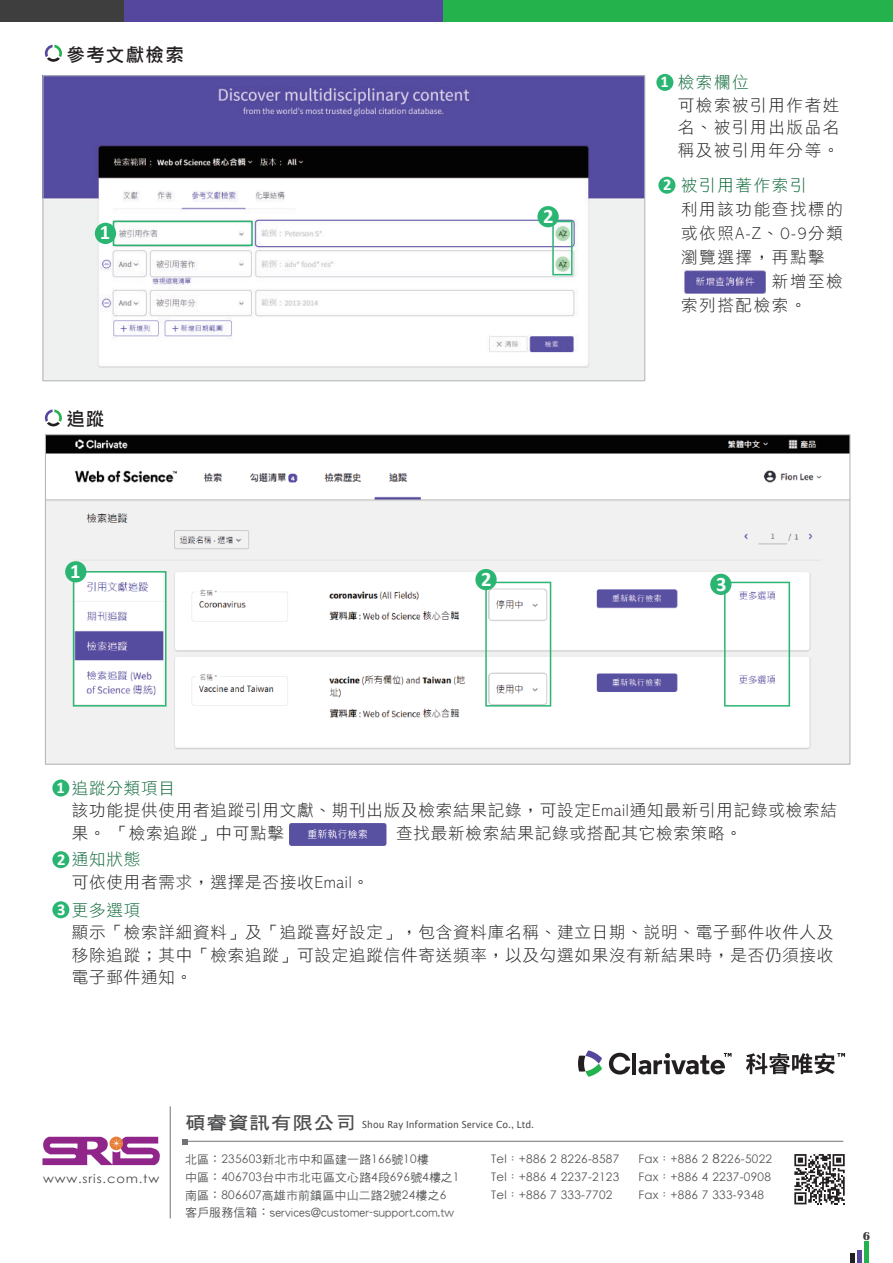
<style>
.page{position:relative;width:893px;height:1263px;background:#fff}
.page>*{position:absolute;margin:0;border:0;box-sizing:border-box;transform-origin:0 0}
.t1{font:700 20.55px "Calibri";color:#fff}
.t2{font:18px "DF Li Hei W5 WINP BF";letter-spacing:.1em;color:#231f20}
.t3{font:16.5px/22.5px "DF Li Hei Lt HK BF";letter-spacing:.05em;color:#231f20}
.t4{font:16.5px "DF Li Hei Lt HK BF";letter-spacing:.1em;color:#0c6638}
.t5{font:700 16.5px "Calibri";color:#fff}
.t6{font:700 12px "Britannic";color:#3e3e3f}
.t7{font:11.85px/17.5px "DF Hei W5 WINP BF";letter-spacing:.025em;color:#57585a}
.t8{font:11.85px/17.7px "Century Gothic";letter-spacing:.025em;color:#57585a;text-align:justify}
.t9{font:11.85px "Century Gothic";letter-spacing:.065em;color:#4d4b4c;scale:1.1 1}
.t10{font:9.75px "Lucida Sans Unicode";color:#4b4c4d;scale:.95 1}
.s1{font-family:"Calibri";font-weight:700;color:#fff}
.s2{color:#0c6638}
.s3{font-family:"DF Hei W7 WIN BF";font-size:17.7px}
.s4{font-family:"Century Gothic"}
.s5{font-family:"Adobe Ming Std";font-weight:300}
.s6{font-size:12.6px;color:#4b4c4d}
</style>
<div class="page">
<svg style="left:609px;top:1053px;width:21px;height:21px"></svg>
<hr style="left:632px;top:1053px;width:4px;height:21px;background:#231f20">
<svg style="left:638px;top:1053px;width:94px;height:21px"></svg>
<svg style="left:578px;top:1050px;width:24px;height:27px"></svg>
<svg style="left:746px;top:1053px;width:99px;height:21px"></svg>
<hr style="left:170px;top:1106px;width:1px;height:112px;background:#727276">
<hr style="left:185px;top:1141px;width:658px;height:1px;background:#727276">
<svg style="left:182px;top:1139px;width:6px;height:5px"></svg>
<svg style="left:42px;top:1136px;width:118px;height:29px"></svg>
<svg style="left:794px;top:1154px;width:51px;height:50px"></svg>
<img style="left:684px;top:270px;width:81px;height:23px">
<img style="left:47px;top:436px;width:801px;height:327px">
<img style="left:289px;top:823px;width:98px;height:23px">
<div style="left:656px;top:74px;width:17px;height:17px;background:#2bb572;border-radius:50%"></div>
<div style="left:658px;top:177px;width:17px;height:17px;background:#2bb572;border-radius:50%"></div>
<div style="left:52px;top:779px;width:17px;height:17px;background:#2bb572;border-radius:50%"></div>
<div style="left:52px;top:851px;width:17px;height:17px;background:#2bb572;border-radius:50%"></div>
<div style="left:52px;top:901px;width:17px;height:17px;background:#2bb572;border-radius:50%"></div>
<div style="left:73px;top:571px;width:93px;height:135px;border:2px solid #2bb572"></div>
<div style="left:485px;top:582px;width:66px;height:124px;border:2px solid #2bb572"></div>
<div style="left:724px;top:582px;width:66px;height:124px;border:2px solid #2bb572"></div>
<div style="left:65px;top:561px;width:21px;height:21px;background:#2bb572;border-radius:50%"></div>
<div style="left:475px;top:569px;width:22px;height:21px;background:#2bb572;border-radius:50%"></div>
<div style="left:710px;top:574px;width:21px;height:21px;background:#2bb572;border-radius:50%"></div>
<svg style="left:45px;top:45px;width:17px;height:17px"></svg>
<svg style="left:45px;top:409px;width:17px;height:17px"></svg>
<div style="left:850px;top:1254px;width:5px;height:9px;background:#231f20"></div>
<div style="left:857px;top:1250px;width:5px;height:13px;background:#54479d"></div>
<div style="left:864px;top:1242px;width:5px;height:21px;background:#23b24b"></div>
<div style="left:0;top:0;width:124px;height:22px;background:#3e3e3f"></div>
<div style="left:124px;top:0;width:319px;height:22px;background:#54479d"></div>
<div style="left:443px;top:0;width:450px;height:22px;background:#23b24b"></div>
<img style="left:44px;top:77px;width:599px;height:302px">
<div style="left:552px;top:221px;width:21px;height:54px;border:2px solid #2bb572"></div>
<div style="left:537px;top:206px;width:22px;height:21px;background:#2bb572;border-radius:50%"></div>
<div style="left:95px;top:223px;width:21px;height:21px;background:#2bb572;border-radius:50%"></div>
<div style="left:113px;top:221px;width:140px;height:25px;border:2px solid #2bb572"></div>
<p class="t2" style="left:67px;top:46px;width:118px">參考文獻檢索</p>
<p class="t1" style="left:100px;top:218px;width:12px">1</p>
<p class="t2" style="left:67px;top:409px;width:39px">追蹤</p>
<p class="t1" style="left:70px;top:556px;width:12px">1</p>
<p class="t1" style="left:543px;top:202px;width:12px">2</p>
<p class="t4" style="left:678px;top:74px;width:72px">檢索欄位</p>
<p class="t3" style="left:678px;top:94px;width:163px;text-align:justify">可檢索被引用作者姓名、被引用出版品名稱及被引用年分等。</p>
<p class="t4" style="left:681px;top:176px;width:127px">被引用著作索引</p>
<p class="t3" style="left:681px;top:198px;width:163px;line-height:24px;text-align:justify">利用該功能查找標的或依照A-Z、0-9分類瀏覽選擇，再點擊</p>
<p class="t3" style="left:681px;top:294px;width:127px">索列搭配檢索。</p>
<p class="t5" style="left:660px;top:70px;width:10px">1</p>
<p class="t5" style="left:663px;top:173px;width:10px">2</p>
<p class="t1" style="left:481px;top:564px;width:12px">2</p>
<p class="t1" style="left:716px;top:569px;width:12px">3</p>
<p class="t3" style="left:72px;top:777px;width:766px;text-indent:-16px"><span class="s1">1</span> <span class="s2">追蹤分類項目<br></span>該功能提供使用者追蹤引用文獻、期刊出版及檢索結果記錄，可設定Email通知最新引用記錄或檢索結果。 「檢索追蹤」中可點擊</p>
<p class="t3" style="left:396px;top:822px;width:347px">查找最新檢索結果記錄或搭配其它檢索策略。</p>
<p class="t3" style="left:72px;top:849px;width:299px;text-indent:-15px"><span class="s1">2</span> <span class="s2">通知狀態<br></span>可依使用者需求，選擇是否接收Email。</p>
<p class="t3" style="left:72px;top:899px;width:763px;text-indent:-15px"><span class="s1">3</span> <span class="s2">更多選項<br></span>顯示「檢索詳細資料」及「追蹤喜好設定」，包含資料庫名稱、建立日期、說明、電子郵件收件人及移除追蹤；其中「檢索追蹤」可設定追蹤信件寄送頻率，以及勾選如果沒有新結果時，是否仍須接收電子郵件通知。</p>
<p class="t9" style="left:43px;top:1170px;width:107px">www.sris.com.tw</p>
<p class="t10" style="left:185px;top:1117px;width:369px"><span class="s3">碩睿資訊有限公司</span> Shou Ray Information Service Co., Ltd.</p>
<p class="t7" style="left:185px;top:1151px;width:276px">北區：<span class="s4">235603</span>新北市中和區建一路<span class="s4">166</span>號<span class="s4">10</span>樓<br>中區：<span class="s4">406703</span>台中市北屯區文心路<span class="s4">4</span>段<span class="s4">696</span>號<span class="s4">4</span>樓之<span class="s4">1</span>南區：<span class="s4">806607</span>高雄市前鎮區中山二路<span class="s4">2</span>號<span class="s4">24</span>樓之<span class="s4">6</span>客戶服務信箱：services@customer-support.com.tw</p>
<p class="t8" style="left:491px;top:1150px;width:130px">Tel<span class="s5">：</span>+886 2 8226-8587<br>Tel<span class="s5">：</span>+886 4 2237-2123<br>Tel<span class="s5">：</span>+886 7 333-7702</p>
<p class="t8" style="left:639px;top:1150px;width:135px">Fax<span class="s5">：</span>+886 2 <span class="s6">8</span>226-5022<br>Fax<span class="s5">：</span>+886 4 2237-0908<br>Fax<span class="s5">：</span>+886 7 333-9348</p>
<p class="t6" style="left:863px;top:1229px;width:9px">6</p>
</div>
